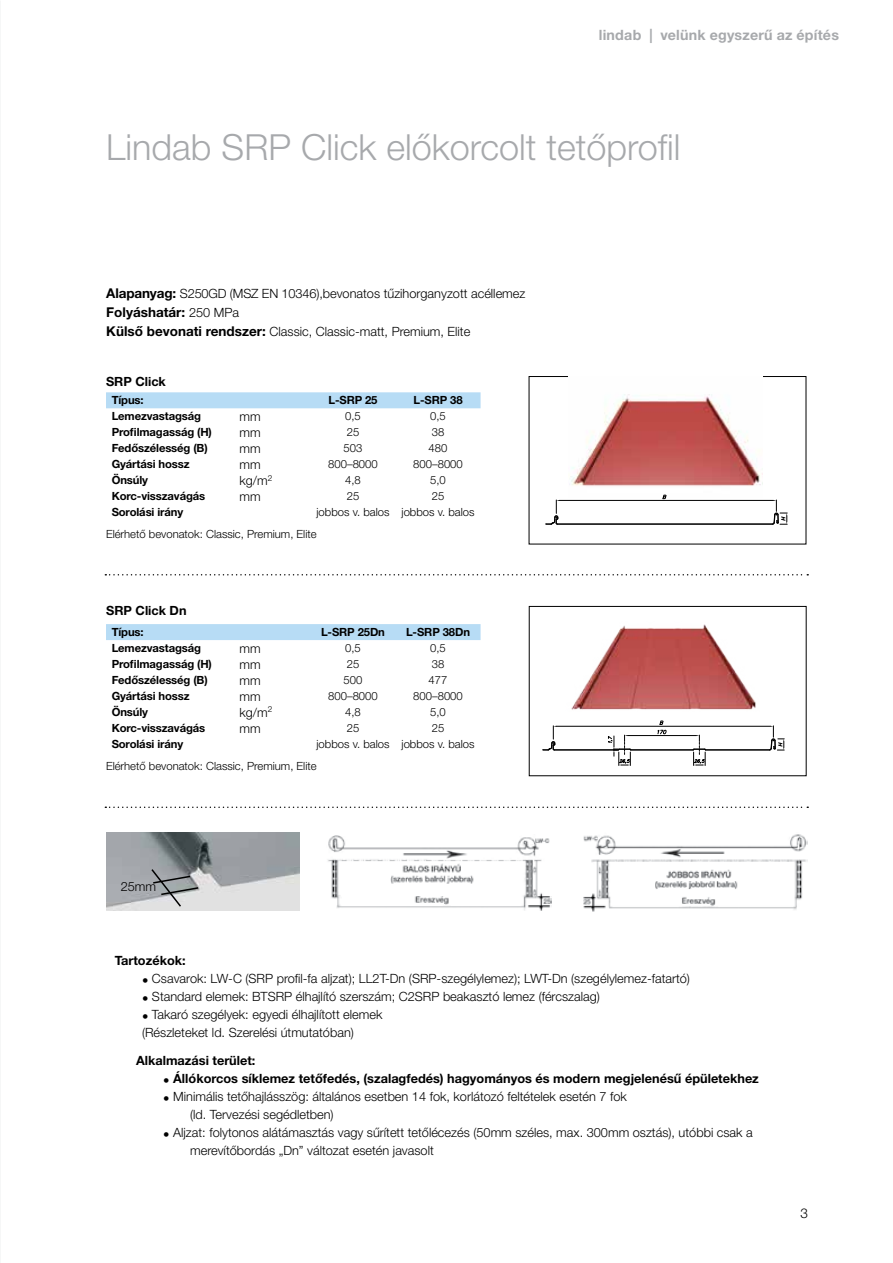
<style>
.page{position:relative;width:893px;height:1263px;background:#fff}
.page>*{position:absolute;margin:0;border:0;box-sizing:border-box;transform-origin:0 0}
.t1{font:300 36px "Helvetica Neue LT Pro";color:#a7a9ac}
.t2{font:700 14.25px "Helvetica Neue LTH";letter-spacing:.015em;color:#a7a9ac}
.t3{font:700 13.5px "Helvetica Neue LT Pro";color:#000}
.t4{font:300 13.5px "Helvetica Neue LT Pro";color:#000}
.t5{font:300 12.75px/18px "Helvetica Neue LT Pro";color:#000}
.t6{font:700 12.75px "Helvetica Neue LT Pro";color:#000}
.t7{font:700 11.25px "Helvetica Neue LT Pro";letter-spacing:-.01em;color:#000}
.t8{font:300 11.25px/21.8px "Helvetica Neue LT Pro";color:#000}
.s1{font-weight:700;font-size:13.5px}
.s2{font-family:"Helvetica Neue 75";font-weight:700;font-size:13.5px}
.s3{font-weight:300;font-size:12.75px}
.s4{font-weight:300}
</style>
<div class="page">
<svg style="left:105px;top:574px;width:703px;height:1px"></svg>
<div style="left:106px;top:392px;width:375px;height:16px;background:#b7dcf5"></div>
<div style="left:106px;top:624px;width:375px;height:16px;background:#b7dcf5"></div>
<img style="left:571px;top:394px;width:190px;height:103px">
<hr style="left:557px;top:524px;width:216px;height:1px;background:#000">
<hr style="left:559px;top:500px;width:214px;height:1px;background:#000">
<svg style="left:663px;top:495px;width:3px;height:4px"></svg>
<svg style="left:546px;top:500px;width:13px;height:25px"></svg>
<svg style="left:773px;top:500px;width:14px;height:25px"></svg>
<svg style="left:105px;top:806px;width:703px;height:2px"></svg>
<hr style="left:556px;top:726px;width:214px;height:1px;background:#000">
<svg style="left:543px;top:726px;width:13px;height:25px"></svg>
<svg style="left:770px;top:726px;width:14px;height:25px"></svg>
<hr style="left:628px;top:735px;width:68px;height:1px;background:#000">
<svg style="left:658px;top:730px;width:8px;height:4px"></svg>
<hr style="left:554px;top:749px;width:64px;height:1px;background:#000">
<hr style="left:554px;top:750px;width:64px;height:1px;background:#000">
<hr style="left:706px;top:749px;width:64px;height:1px;background:#000">
<hr style="left:705px;top:750px;width:65px;height:1px;background:#000">
<hr style="left:631px;top:749px;width:62px;height:1px;background:#000">
<hr style="left:631px;top:750px;width:62px;height:1px;background:#000">
<svg style="left:693px;top:735px;width:13px;height:31px"></svg>
<svg style="left:608px;top:735px;width:23px;height:31px"></svg>
<img style="left:565px;top:605px;width:194px;height:119px">
<img style="left:328px;top:835px;width:223px;height:76px">
<img style="left:583px;top:834px;width:225px;height:78px">
<img style="left:106px;top:832px;width:194px;height:78px">
<svg style="left:150px;top:867px;width:50px;height:41px;background:#a7a9ac"></svg>
<p class="t2" style="left:599px;top:26px;width:242px">lindab | velünk egyszerű az építés</p>
<h1 class="t1" style="left:106px;top:125px;width:576px">Lindab SRP Click előkorcolt tetőprofil</h1>
<p class="t5" style="left:106px;top:284px;width:421px"><span class="s1">Alapanyag</span><span class="s2">:</span> S250GD (MSZ EN 10346),bevonatos tűzihorganyzott acéllemez</p>
<p class="t3" style="left:106px;top:303px;width:134px">Folyáshatár: <span class="s3">250 MPa</span></p>
<p class="t5" style="left:106px;top:322px;width:365px"><span class="s1">Külső bevonati rendszer:</span> Classic, Classic-matt, Premium, Elite</p>
<p class="t6" style="left:106px;top:373px;width:61px">SRP Click</p>
<p class="t7" style="left:112px;top:393px;width:34px">Típus:</p>
<p class="t7" style="left:328px;top:393px;width:51px">L-SRP 25</p>
<p class="t7" style="left:413px;top:393px;width:51px">L-SRP 38</p>
<p class="t7" style="left:112px;top:409px;width:91px">Lemezvastagság</p>
<p class="t5" style="left:240px;top:407px;width:23px">mm</p>
<p class="t8" style="left:345px;top:405px;width:17px">0,5</p>
<p class="t8" style="left:430px;top:405px;width:17px">0,5</p>
<p class="t7" style="left:112px;top:425px;width:102px">Profilmagasság (H)</p>
<p class="t5" style="left:240px;top:423px;width:23px">mm</p>
<p class="t8" style="left:347px;top:421px;width:14px">25</p>
<p class="t8" style="left:432px;top:421px;width:14px">38</p>
<p class="t7" style="left:112px;top:441px;width:98px">Fedőszélesség (B)</p>
<p class="t5" style="left:240px;top:439px;width:23px">mm</p>
<p class="t8" style="left:344px;top:437px;width:20px">503</p>
<p class="t8" style="left:429px;top:437px;width:20px">480</p>
<p class="t7" style="left:112px;top:457px;width:79px">Gyártási hossz</p>
<p class="t5" style="left:240px;top:455px;width:23px">mm</p>
<p class="t8" style="left:328px;top:453px;width:51px">800–8000</p>
<p class="t8" style="left:413px;top:453px;width:51px">800–8000</p>
<p class="t7" style="left:112px;top:473px;width:38px">Önsúly</p>
<p class="t5" style="left:240px;top:471px;width:34px">kg/m<sup>2</sup></p>
<p class="t8" style="left:345px;top:469px;width:17px">4,8</p>
<p class="t8" style="left:430px;top:469px;width:17px">5,0</p>
<p class="t7" style="left:112px;top:489px;width:95px">Korc-visszavágás</p>
<p class="t5" style="left:240px;top:487px;width:23px">mm</p>
<p class="t8" style="left:347px;top:485px;width:14px">25</p>
<p class="t8" style="left:432px;top:485px;width:14px">25</p>
<p class="t7" style="left:112px;top:505px;width:73px">Sorolási irány</p>
<p class="t8" style="left:106px;top:501px;width:370px;text-indent:210px">jobbos v. balos jobbos v. balos<br>Elérhető bevonatok: Classic, Premium, Elite</p>
<p class="t6" style="left:106px;top:602px;width:82px">SRP Click Dn</p>
<p class="t7" style="left:112px;top:625px;width:34px">Típus:</p>
<p class="t7" style="left:321px;top:625px;width:65px">L-SRP 25Dn</p>
<p class="t7" style="left:406px;top:625px;width:65px">L-SRP 38Dn</p>
<p class="t7" style="left:112px;top:641px;width:91px">Lemezvastagság</p>
<p class="t5" style="left:240px;top:639px;width:23px">mm</p>
<p class="t8" style="left:345px;top:637px;width:17px">0,5</p>
<p class="t8" style="left:430px;top:637px;width:17px">0,5</p>
<p class="t7" style="left:112px;top:657px;width:102px">Profilmagasság (H)</p>
<p class="t5" style="left:240px;top:655px;width:23px">mm</p>
<p class="t8" style="left:347px;top:653px;width:14px">25</p>
<p class="t8" style="left:432px;top:653px;width:14px">38</p>
<p class="t7" style="left:112px;top:673px;width:98px">Fedőszélesség (B)</p>
<p class="t5" style="left:240px;top:671px;width:23px">mm</p>
<p class="t8" style="left:344px;top:669px;width:20px">500</p>
<p class="t8" style="left:429px;top:669px;width:20px">477</p>
<p class="t7" style="left:112px;top:689px;width:79px">Gyártási hossz</p>
<p class="t5" style="left:240px;top:687px;width:23px">mm</p>
<p class="t8" style="left:328px;top:685px;width:51px">800–8000</p>
<p class="t8" style="left:413px;top:685px;width:51px">800–8000</p>
<p class="t7" style="left:112px;top:705px;width:38px">Önsúly</p>
<p class="t5" style="left:240px;top:703px;width:34px">kg/m<sup>2</sup></p>
<p class="t8" style="left:345px;top:701px;width:17px">4,8</p>
<p class="t8" style="left:430px;top:701px;width:17px">5,0</p>
<p class="t7" style="left:112px;top:721px;width:95px">Korc-visszavágás</p>
<p class="t5" style="left:240px;top:719px;width:23px">mm</p>
<p class="t8" style="left:347px;top:717px;width:14px">25</p>
<p class="t8" style="left:432px;top:717px;width:14px">25</p>
<p class="t7" style="left:112px;top:737px;width:73px">Sorolási irány</p>
<p class="t8" style="left:106px;top:733px;width:370px;text-indent:210px">jobbos v. balos jobbos v. balos<br>Elérhető bevonatok: Classic, Premium, Elite</p>
<p class="t5" style="left:121px;top:877px;width:37px">25mm</p>
<p class="t6" style="left:115px;top:952px;width:72px">Tartozékok:</p>
<p class="t5" style="left:142px;top:969px;width:549px">• Csavarok: LW-C (SRP profil-fa aljzat); LL2T-Dn (SRP-szegélylemez); LWT-Dn (szegélylemez-fatartó)</p>
<p class="t5" style="left:142px;top:987px;width:459px">• Standard elemek: BTSRP élhajlító szerszám; C2SRP beakasztó lemez (fércszalag)</p>
<p class="t5" style="left:142px;top:1005px;width:242px">• Takaró szegélyek: egyedi élhajlított elemek (Részleteket ld. Szerelési útmutatóban)</p>
<p class="t6" style="left:136px;top:1053px;width:121px">Alkalmazási terület:</p>
<p class="t6" style="left:163px;top:1071px;width:597px"><span class="s4">•</span> Állókorcos síklemez tetőfedés, (szalagfedés) hagyományos és modern megjelenésű épületekhez</p>
<p class="t5" style="left:190px;top:1087px;width:438px;text-indent:-27px">• Minimális tetőhajlásszög: általános esetben 14 fok, korlátozó feltételek esetén 7 fok (ld. Tervezési segédletben)</p>
<p class="t5" style="left:190px;top:1123px;width:564px;text-indent:-27px">• Aljzat: folytonos alátámasztás vagy sűrített tetőlécezés (50mm széles, max. 300mm osztás), utóbbi csak a merevítőbordás „Dn” változat esetén javasolt</p>
<p class="t4" style="left:800px;top:1205px;width:9px">3</p>
</div>
